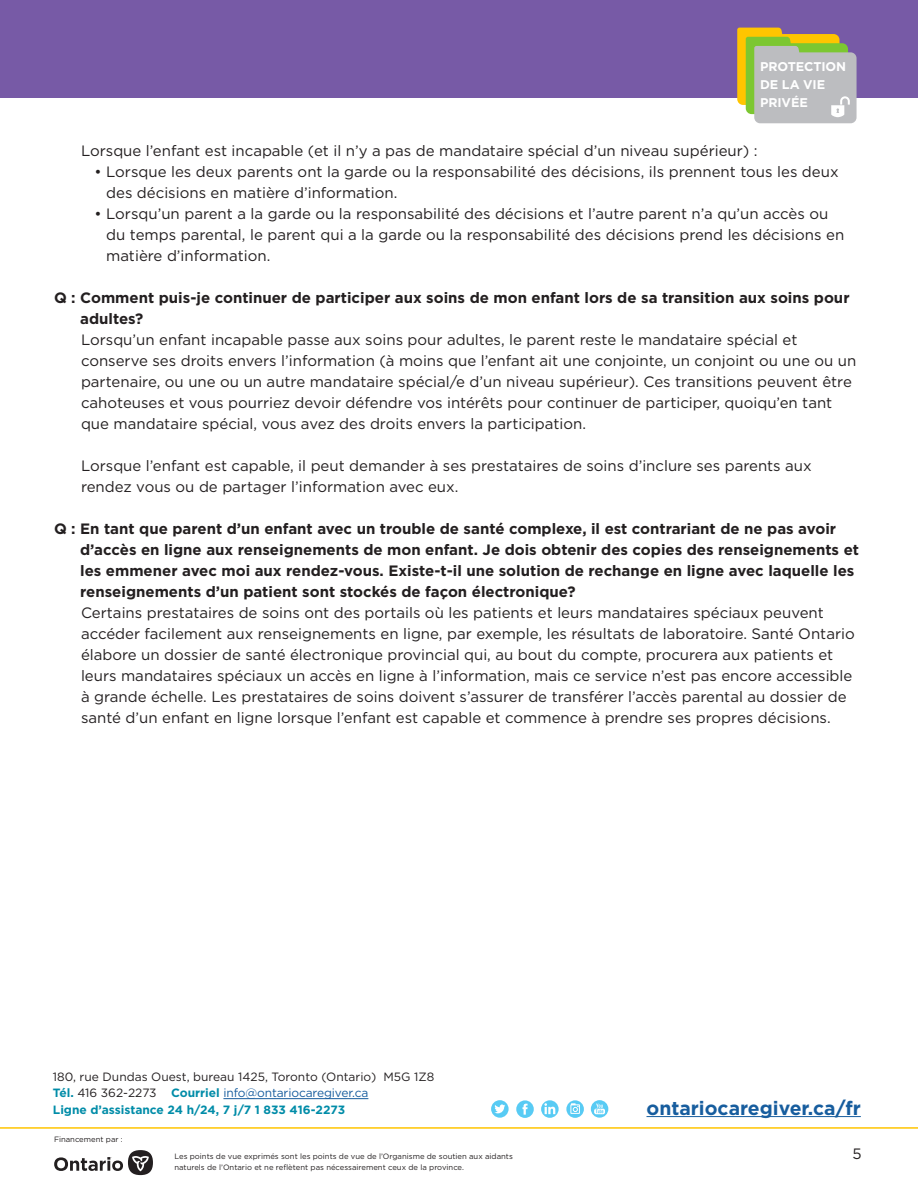
<style>
.page{position:relative;width:918px;height:1188px;background:#fff}
.page>*{position:absolute;margin:0;border:0;box-sizing:border-box;transform-origin:0 0}
.CF_body_text{font:700 19.35px "Gotham";color:#175d9e}
.Change_body_text{font:15px/21px "Gotham";color:#231f20}
.Change_body_text-2{font:700 15px/21px "Gotham";color:#231f20}
.CF_body_text-2{font:700 12.6px "Gotham";letter-spacing:-.01em;color:#fff}
.CF_body_text-3{font:12px "Gotham";color:#231f20}
.CF_body_text-4{font:12px "Gotham";letter-spacing:-.01em;color:#175d9e}
.CF_body_text-5{font:700 12px "Gotham";color:#008ca8}
.CF_body_text-6{font:7.65px/10.6px "Gotham";color:#231f20}
.s1{font-weight:700;color:#008ca8}
.s2{color:#231f20}
</style>
<div class="page">
<div style="left:0;top:0;width:918px;height:97px;background:#775aa6"></div>
<svg style="left:737px;top:28px;width:120px;height:95px;background:#babb95"></svg>
<hr style="left:223px;top:1098px;width:145px;height:1px;background:#175d9e">
<hr style="left:646px;top:1116px;width:215px;height:1px;background:#175d9e">
<svg style="left:491px;top:1100px;width:18px;height:18px"></svg>
<svg style="left:516px;top:1100px;width:18px;height:18px"></svg>
<svg style="left:591px;top:1100px;width:17px;height:18px"></svg>
<svg style="left:566px;top:1100px;width:18px;height:18px"></svg>
<div style="left:571px;top:1104px;width:9px;height:10px;border:1px solid #fff"></div>
<svg style="left:571px;top:1104px;width:8px;height:8px"></svg>
<svg style="left:541px;top:1100px;width:18px;height:18px"></svg>
<svg style="left:54px;top:1157px;width:69px;height:14px"></svg>
<div style="left:128px;top:1150px;width:25px;height:25px;background:#231f20;border-radius:50%"></div>
<svg style="left:132px;top:1156px;width:17px;height:15px"></svg>
<hr style="left:0;top:1127px;width:918px;height:2px;background:#ffc500">
<p class="CF_body_text-2" style="left:760px;top:59px;width:87px">PROTECTION</p>
<p class="CF_body_text-2" style="left:760px;top:77px;width:66px">DE LA VIE</p>
<p class="CF_body_text-2" style="left:760px;top:94px;width:49px">PRIVÉE</p>
<p class="Change_body_text" style="left:81px;top:140px;width:678px">Lorsque l’enfant est incapable (et il n’y a pas de mandataire spécial d’un niveau supérieur) :</p>
<p class="Change_body_text" style="left:106px;top:161px;width:734px;text-indent:-12px">• Lorsque les deux parents ont la garde ou la responsabilité des décisions, ils prennent tous les deux des décisions en matière d’information.</p>
<p class="Change_body_text" style="left:106px;top:203px;width:740px;text-indent:-12px">• Lorsqu’un parent a la garde ou la responsabilité des décisions et l’autre parent n’a qu’un accès ou du temps parental, le parent qui a la garde ou la responsabilité des décisions prend les décisions en matière d’information.</p>
<p class="Change_body_text-2" style="left:80px;top:287px;width:771px;text-indent:-26px">Q : Comment puis-je continuer de participer aux soins de mon enfant lors de sa transition aux soins pour adultes?</p>
<p class="Change_body_text" style="left:81px;top:329px;width:777px">Lorsqu’un enfant incapable passe aux soins pour adultes, le parent reste le mandataire spécial et conserve ses droits envers l’information (à moins que l’enfant ait une conjointe, un conjoint ou une ou un partenaire, ou une ou un autre mandataire spécial/e d’un niveau supérieur). Ces transitions peuvent être cahoteuses et vous pourriez devoir défendre vos intérêts pour continuer de participer, quoiqu’en tant que mandataire spécial, vous avez des droits envers la participation.</p>
<p class="Change_body_text" style="left:81px;top:455px;width:732px">Lorsque l’enfant est capable, il peut demander à ses prestataires de soins d’inclure ses parents aux rendez vous ou de partager l’information avec eux.</p>
<p class="Change_body_text-2" style="left:80px;top:518px;width:780px;text-indent:-26px">Q : En tant que parent d’un enfant avec un trouble de santé complexe, il est contrariant de ne pas avoir d’accès en ligne aux renseignements de mon enfant. Je dois obtenir des copies des renseignements et les emmener avec moi aux rendez-vous. Existe-t-il une solution de rechange en ligne avec laquelle les renseignements d’un patient sont stockés de façon électronique?</p>
<p class="Change_body_text" style="left:81px;top:602px;width:775px">Certains prestataires de soins ont des portails où les patients et leurs mandataires spéciaux peuvent accéder facilement aux renseignements en ligne, par exemple, les résultats de laboratoire. Santé Ontario élabore un dossier de santé électronique provincial qui, au bout du compte, procurera aux patients et leurs mandataires spéciaux un accès en ligne à l’information, mais ce service n’est pas encore accessible à grande échelle. Les prestataires de soins doivent s’assurer de transférer l’accès parental au dossier de santé d’un enfant en ligne lorsque l’enfant est capable et commence à prendre ses propres décisions.</p>
<p class="CF_body_text-3" style="left:53px;top:1069px;width:383px">180, rue Dundas Ouest, bureau 1425, Toronto (Ontario) M5G 1Z8</p>
<p class="CF_body_text-4" style="left:53px;top:1086px;width:317px"><span class="s1">Tél.</span> <span class="s2">416 362-2273</span> <span class="s1">Courriel</span> info@ontariocaregiver.ca</p>
<p class="CF_body_text-5" style="left:53px;top:1102px;width:294px">Ligne d’assistance 24 h/24, 7 j/7 1 833 416-2273</p>
<p class="CF_body_text" style="left:646px;top:1095px;width:216px">ontariocaregiver.ca/fr</p>
<p class="CF_body_text-6" style="left:174px;top:1151px;width:340px">Les points de vue exprimés sont les points de vue de l’Organisme de soutien aux aidants naturels de l’Ontario et ne reflètent pas nécessairement ceux de la province.</p>
<p class="CF_body_text-6" style="left:54px;top:1134px;width:70px">Financement par :</p>
<p class="Change_body_text" style="left:853px;top:1143px;width:11px">5</p>
</div>
